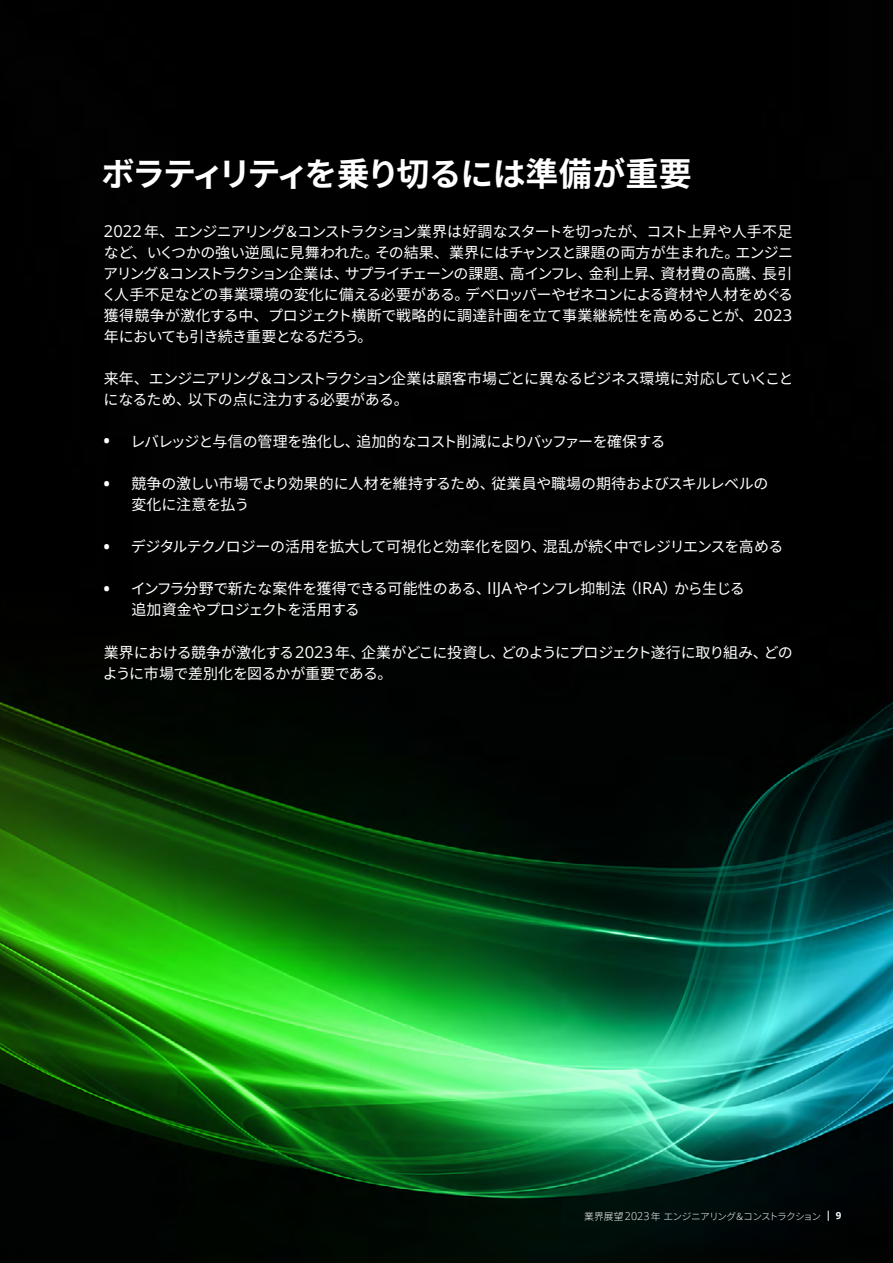
<style>
.page{position:relative;width:893px;height:1263px;background:#fff}
.page>*{position:absolute;margin:0;border:0;box-sizing:border-box;transform-origin:0 0}
.t1{font:700 33px "Noto Sans JP";letter-spacing:-.05em;color:#fff}
.t2{font:15px/21px "Noto Sans JP";letter-spacing:-.04em;color:#fff}
.t3{font:15px/21px "Noto Sans JP";letter-spacing:-.02em;color:#fff}
.t4{font:300 9.75px "Noto Sans JP";letter-spacing:-.075em;color:#fff}
.t5{font:700 9.75px "Open Sans";color:#fff}
.s1{font-family:"Open Sans";font-size:16.5px}
.s2{font-family:"Open Sans";font-weight:800}
.s3{font-family:"Open Sans";font-size:10.8px}
</style>
<div class="page">
<img style="left:0;top:0;width:893px;height:1263px">
<h1 class="t1" style="left:101px;top:155px;width:592px">ボラティリティを乗り切るには準備が重要</h1>
<p class="t2" style="left:102px;top:221px;width:693px;text-align:justify"><span class="s1">2022</span> 年、エンジニアリング＆コンストラクション業界は好調なスタートを切ったが、コスト上昇や人手不足など、いくつかの強い逆風に見舞われた。その結果、業界にはチャンスと課題の両方が生まれた。エンジニアリング＆コンストラクション企業は、サプライチェーンの課題、高インフレ、金利上昇、資材費の高騰、長引く人手不足などの事業環境の変化に備える必要がある。デベロッパーやゼネコンによる資材や人材をめぐる獲得競争が激化する中、プロジェクト横断で戦略的に調達計画を立て事業継続性を高めることが、<span class="s1">2023</span>年においても引き続き重要となるだろう。</p>
<p class="t2" style="left:104px;top:368px;width:692px">来年、エンジニアリング＆コンストラクション企業は顧客市場ごとに異なるビジネス環境に対応していくことになるため、以下の点に注力する必要がある。</p>
<p class="t2" style="left:104px;top:431px;width:563px"><span class="s2">•</span> レバレッジと与信の管理を強化し、追加的なコスト削減によりバッファーを確保する</p>
<p class="t3" style="left:131px;top:473px;width:639px;text-indent:-28px"><span class="s2">•</span> 競争の激しい市場でより効果的に人材を維持するため、従業員や職場の期待およびスキルレベルの変化に注意を払う</p>
<p class="t2" style="left:104px;top:536px;width:681px"><span class="s2">•</span> デジタルテクノロジーの活用を拡大して可視化と効率化を図り、混乱が続く中でレジリエンスを高める</p>
<p class="t2" style="left:131px;top:579px;width:615px;text-indent:-28px"><span class="s2">•</span> インフラ分野で新たな案件を獲得できる可能性のある、<span class="s1">IIJA</span>やインフレ抑制法（<span class="s1">IRA</span>）から生じる追加資金やプロジェクトを活用する</p>
<p class="t2" style="left:103px;top:642px;width:691px">業界における競争が激化する<span class="s1">2023</span> 年、企業がどこに投資し、どのようにプロジェクト遂行に取り組み、どのように市場で差別化を図るかが重要である。</p>
<p class="t4" style="left:584px;top:1210px;width:238px">業界展望 <span class="s3">2023</span> 年エンジニアリング＆コンストラクション</p>
<p class="t5" style="left:836px;top:1209px;width:7px">9</p>
</div>
